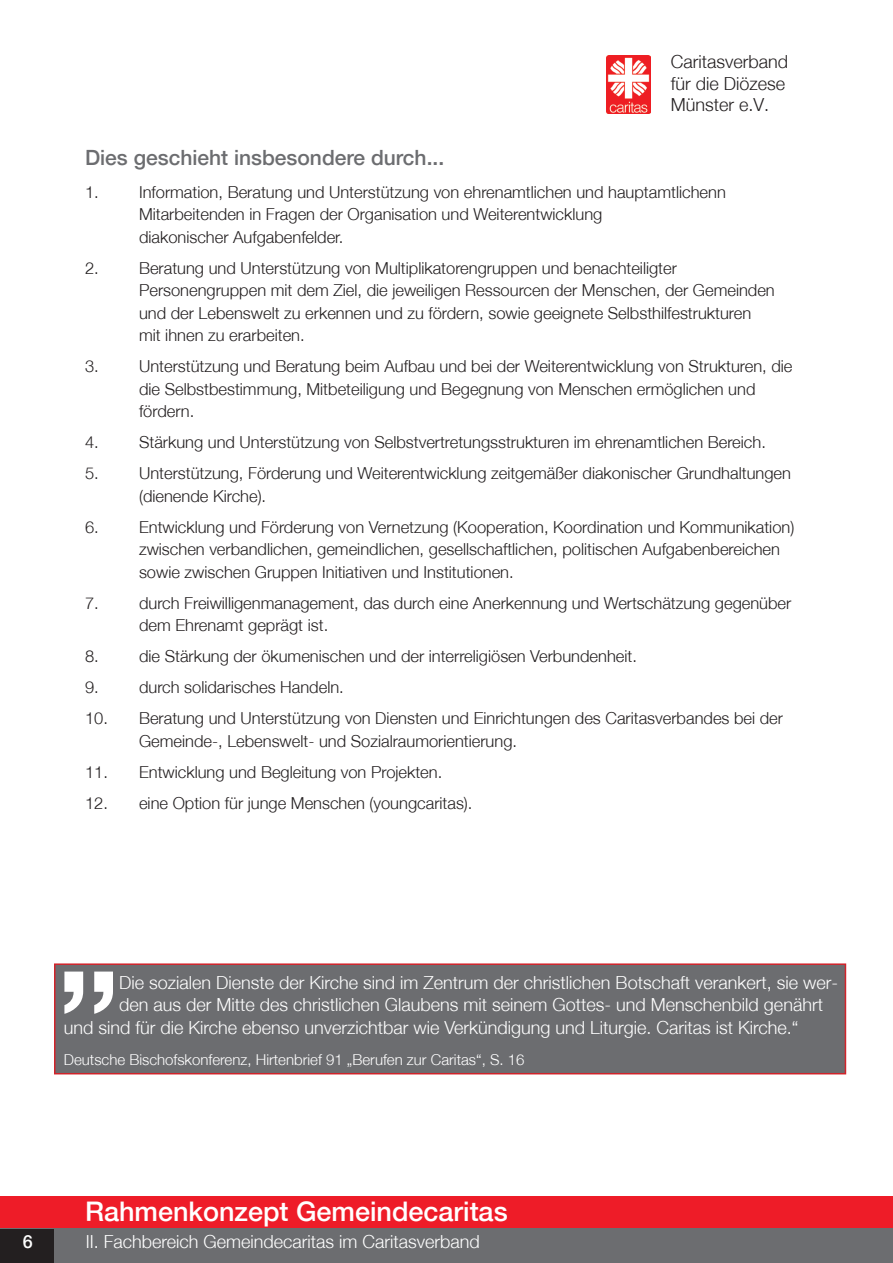
<style>
.page{position:relative;width:893px;height:1263px;background:#fff}
.page>*{position:absolute;margin:0;border:0;box-sizing:border-box;transform-origin:0 0}
.t1{font:500 150px "Helvetica Neue";color:#fff}
.t2{font:500 27px "Helvetica Neue";color:#fff}
.t3{font:500 21px "Helvetica Neue";color:#6c6d70}
.t4{font:300 18px "Helvetica Neue";color:#fff}
.t5{font:300 18px/21.6px "Helvetica Neue";color:#231f20}
.t6{font:500 18px "Helvetica Neue";color:#fff}
.t7{font:300 16.5px/22.5px "Helvetica Neue";color:#231f20}
.t8{font:300 15px "Helvetica Neue";color:#fff}
</style>
<div class="page">
<img style="left:607px;top:55px;width:44px;height:58px">
<div style="left:0;top:1196px;width:893px;height:33px;background:#ee1c28"></div>
<div style="left:0;top:1229px;width:893px;height:34px;background:#6c6d70"></div>
<div style="left:0;top:1229px;width:54px;height:34px;background:#231f20"></div>
<div style="left:54px;top:963px;width:792px;height:111px;background:#6c6d70;border:2px solid #d1232a"></div>
<p class="t5" style="left:671px;top:51px;width:119px">Caritasverband für die Diözese<br>Münster e.V.</p>
<p class="t3" style="left:85px;top:145px;width:361px">Dies geschieht insbesondere durch...</p>
<p class="t7" style="left:85px;top:180px;width:15px">1.</p>
<p class="t7" style="left:139px;top:180px;width:588px">Information, Beratung und Unterstützung von ehrenamtlichen und hauptamtlichenn<br>Mitarbeitenden in Fragen der Organisation und Weiterentwicklung<br>diakonischer Aufgabenfelder.</p>
<p class="t7" style="left:85px;top:256px;width:15px">2.</p>
<p class="t7" style="left:139px;top:256px;width:637px">Beratung und Unterstützung von Multiplikatorengruppen und benachteiligter Personengruppen mit dem Ziel, die jeweiligen Ressourcen der Menschen, der Gemeinden und der Lebenswelt zu erkennen und zu fördern, sowie geeignete Selbsthilfestrukturen mit ihnen zu erarbeiten.</p>
<p class="t7" style="left:85px;top:355px;width:15px">3.</p>
<p class="t7" style="left:139px;top:355px;width:655px">Unterstützung und Beratung beim Aufbau und bei der Weiterentwicklung von Strukturen, die die Selbstbestimmung, Mitbeteiligung und Begegnung von Menschen ermöglichen und fördern.</p>
<p class="t7" style="left:85px;top:431px;width:15px">4.</p>
<p class="t7" style="left:139px;top:431px;width:628px">Stärkung und Unterstützung von Selbstvertretungsstrukturen im ehrenamtlichen Bereich.</p>
<p class="t7" style="left:85px;top:462px;width:15px">5.</p>
<p class="t7" style="left:139px;top:462px;width:653px">Unterstützung, Förderung und Weiterentwicklung zeitgemäßer diakonischer Grundhaltungen (dienende Kirche).</p>
<p class="t7" style="left:85px;top:515px;width:15px">6.</p>
<p class="t7" style="left:139px;top:515px;width:657px">Entwicklung und Förderung von Vernetzung (Kooperation, Koordination und Kommunikation) zwischen verbandlichen, gemeindlichen, gesellschaftlichen, politischen Aufgabenbereichen sowie zwischen Gruppen Initiativen und Institutionen.</p>
<p class="t7" style="left:85px;top:591px;width:15px">7.</p>
<p class="t7" style="left:139px;top:591px;width:654px">durch Freiwilligenmanagement, das durch eine Anerkennung und Wertschätzung gegenüber dem Ehrenamt geprägt ist.</p>
<p class="t7" style="left:85px;top:645px;width:15px">8.</p>
<p class="t7" style="left:139px;top:645px;width:499px">die Stärkung der ökumenischen und der interreligiösen Verbundenheit.</p>
<p class="t7" style="left:85px;top:676px;width:15px">9.</p>
<p class="t7" style="left:139px;top:676px;width:206px">durch solidarisches Handeln.</p>
<p class="t7" style="left:139px;top:707px;width:645px;text-indent:-54px">10. Beratung und Unterstützung von Diensten und Einrichtungen des Caritasverbandes bei der<br>Gemeinde-, Lebenswelt- und Sozialraumorientierung.</p>
<p class="t7" style="left:85px;top:760px;width:359px">11. Entwicklung und Begleitung von Projekten.</p>
<p class="t7" style="left:85px;top:791px;width:389px">12. eine Option für junge Menschen (youngcaritas).</p>
<p class="t1" style="left:55px;top:849px;width:68px">„</p>
<p class="t4" style="left:119px;top:971px;width:720px">Die sozialen Dienste der Kirche sind im Zentrum der christlichen Botschaft verankert, sie wer-</p>
<p class="t4" style="left:119px;top:994px;width:705px">den aus der Mitte des christlichen Glaubens mit seinem Gottes- und Menschenbild genährt</p>
<p class="t4" style="left:64px;top:1017px;width:736px">und sind für die Kirche ebenso unverzichtbar wie Verkündigung und Liturgie. Caritas ist Kirche.“</p>
<p class="t8" style="left:64px;top:1050px;width:462px">Deutsche Bischofskonferenz, Hirtenbrief 91 „Berufen zur Caritas“, S. 16</p>
<p class="t6" style="left:23px;top:1231px;width:12px">6</p>
<h2 class="t2" style="left:85px;top:1195px;width:424px">Rahmenkonzept Gemeindecaritas</h2>
<p class="t4" style="left:86px;top:1231px;width:396px">II. Fachbereich Gemeindecaritas im Caritasverband</p>
</div>
